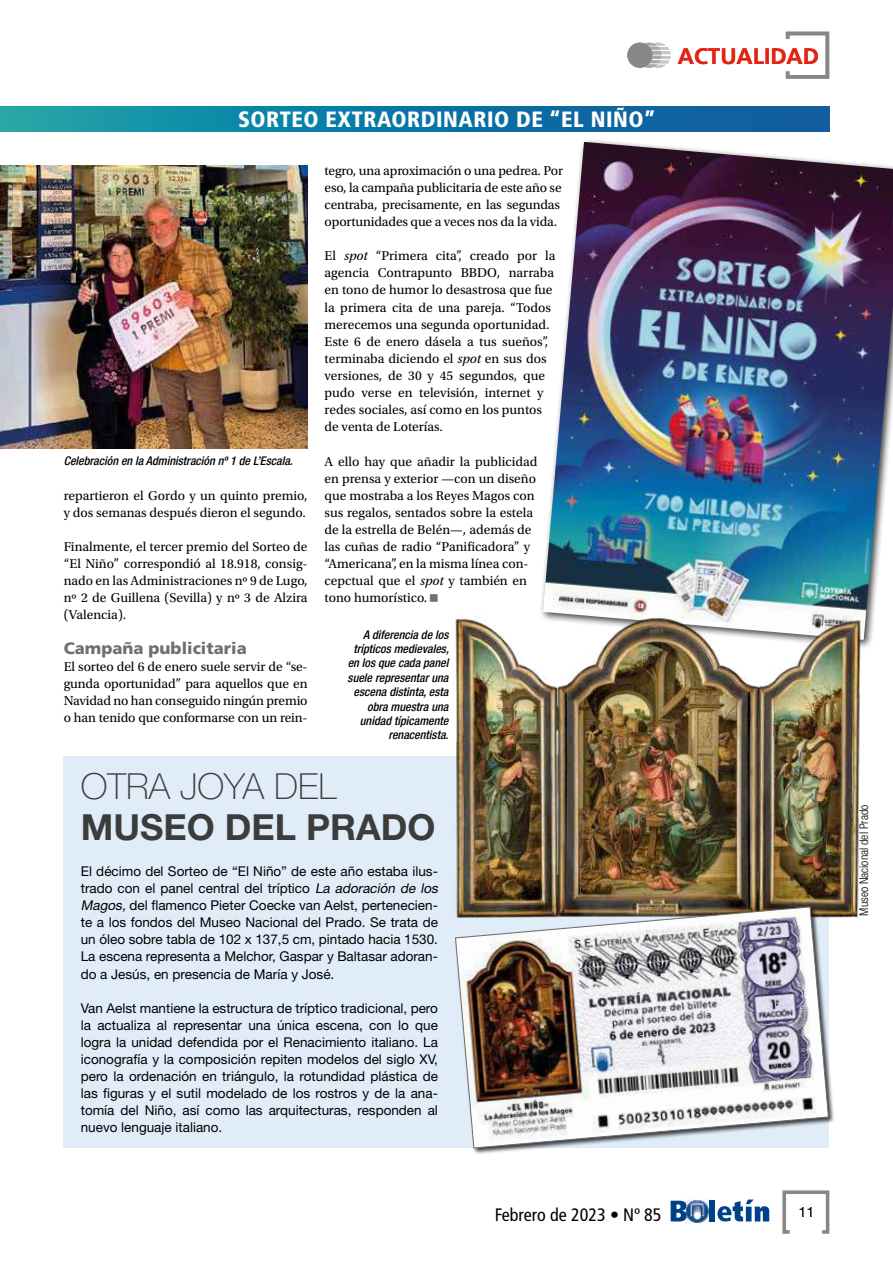
<style>
.page{position:relative;width:893px;height:1263px;background:#fff}
.page>*{position:absolute;margin:0;border:0;box-sizing:border-box;transform-origin:0 0}
.t1{font:700 36px "Helvetica Neue LT Std";color:#3c3c3b}
.t2{font:100 36px "Helvetica Neue LT Std";color:#3c3c3b}
.t3{font:700 22.5px "Frutiger LT Std";color:#e42313}
.t4{font:900 condensed 22.2px "Frutiger LT Std";letter-spacing:.025em;color:#fff}
.t5{font:condensed 18px "Frutiger LT Std";color:#000}
.t6{font:900 16.5px "Frutiger LT Std";color:#706f6f}
.t7{font:300 14.25px "Helvetica Neue LT Std";color:#000}
.t8{font:13.5px/17.1px "Utopia Std";color:#000}
.t9{font:13.5px/17.1px "Helvetica Neue LT Std";color:#000}
.t10{font:italic 500 condensed 12px/14.4px "Helvetica Neue LT Std";color:#000;text-align:right}
.t11{font:300 condensed 12px "Helvetica Neue LT Std";color:#000}
.s1{font-style:italic}
</style>
<div class="page">
<svg style="left:786px;top:32px;width:43px;height:47px"></svg>
<svg style="left:644px;top:43px;width:26px;height:25px"></svg>
<div style="left:627px;top:43px;width:25px;height:25px;background:#878787;border-radius:50%"></div>
<svg style="left:782px;top:1190px;width:47px;height:44px"></svg>
<svg style="left:671px;top:1201px;width:15px;height:20px"></svg>
<div style="left:709px;top:1200px;width:6px;height:21px;background:#004289"></div>
<svg style="left:717px;top:1199px;width:52px;height:22px"></svg>
<img style="left:686px;top:1199px;width:23px;height:24px">
<img style="left:543px;top:142px;width:350px;height:498px">
<div style="left:64px;top:756px;width:765px;height:392px;background:#e0ecf8"></div>
<svg style="left:0;top:106px;width:829px;height:26px;background:#1079a4"></svg>
<img style="left:455px;top:615px;width:408px;height:303px">
<div style="left:454px;top:906px;width:382px;height:249px;background:#000;opacity:.75"></div>
<img style="left:455px;top:906px;width:374px;height:242px">
<img style="left:0;top:166px;width:308px;height:282px">
<h3 class="t4" style="left:238px;top:106px;width:419px">SORTEO EXTRAORDINARIO DE “EL NIÑO”</h3>
<p class="t10" style="left:64px;top:454px;width:231px">Celebración en la Administración nº 1 de L’Escala.</p>
<p class="t8" style="left:64px;top:487px;width:245px">repartieron el Gordo y un quinto premio, y dos semanas después dieron el segundo.</p>
<p class="t8" style="left:64px;top:538px;width:245px;text-align:justify">Finalmente, el tercer premio del Sorteo de “El Niño” correspondió al 18.918, consig&shy;nado en las Administraciones nº 9 de Lugo, nº 2 de Guillena (Sevilla) y nº 3 de Alzira (Valencia).</p>
<p class="t6" style="left:64px;top:638px;width:184px">Campaña publicitaria</p>
<p class="t8" style="left:64px;top:658px;width:245px;text-align:justify">El sorteo del 6 de enero suele servir de “se&shy;gunda oportunidad” para aquellos que en Navidad no han conseguido ningún premio o han tenido que conformarse con un rein-</p>
<p class="t8" style="left:325px;top:162px;width:240px">tegro, una aproximación o una pedrea. Por eso, la campaña publicitaria de este año se centraba, precisamente, en las segundas oportunidades que a veces nos da la vida.</p>
<p class="t8" style="left:325px;top:248px;width:233px">El <span class="s1">spot</span> “Primera cita”, creado por la agencia Contrapunto BBDO, narraba en tono de humor lo desastrosa que fue la primera cita de una pareja. “Todos merecemos una segunda oportunidad.<br>Este 6 de enero dásela a tus sueños”, terminaba diciendo el <span class="s1">spot</span> en sus dos versiones, de 30 y 45 segundos, que pudo verse en televisión, internet y redes sociales, así como en los puntos de venta de Loterías.</p>
<p class="t8" style="left:325px;top:453px;width:215px">A ello hay que añadir la publicidad en prensa y exterior —con un diseño que mostraba a los Reyes Magos con sus regalos, sentados sobre la estela de la estrella de Belén—, además de las cuñas de radio “Panificadora” y “Americana”, en la misma línea con&shy;cepctual que el <span class="s1">spot</span> y también en tono humorístico.</p>
<p class="t10" style="left:348px;top:627px;width:103px">A diferencia de los trípticos medievales, en los que cada panel suele representar una escena distinta, esta obra muestra una unidad típicamente renacentista.</p>
<h1 class="t2" style="left:81px;top:765px;width:257px">OTRA JOYA DEL</h1>
<h1 class="t1" style="left:81px;top:804px;width:356px">MUSEO DEL PRADO</h1>
<p class="t9" style="left:81px;top:862px;width:361px">El décimo del Sorteo de “El Niño” de este año estaba ilus&shy;trado con el panel central del tríptico <span class="s1">La adoración de los Magos,</span> del flamenco Pieter Coecke van Aelst, pertenecien&shy;te a los fondos del Museo Nacional del Prado. Se trata de un óleo sobre tabla de 102 x 137,5 cm, pintado hacia 1530.<br>La escena representa a Melchor, Gaspar y Baltasar adoran&shy;do a Jesús, en presencia de María y José.</p>
<p class="t9" style="left:81px;top:999px;width:359px;text-align:justify">Van Aelst mantiene la estructura de tríptico tradicional, pero la actualiza al representar una única escena, con lo que logra la unidad defendida por el Renacimiento italiano. La iconografía y la composición repiten modelos del siglo XV, pero la ordenación en triángulo, la rotundidad plástica de las figuras y el sutil modelado de los rostros y de la ana&shy;tomía del Niño, así como las arquitecturas, responden al nuevo lenguaje italiano.</p>
<h2 class="t3" style="left:678px;top:43px;width:143px">ACTUALIDAD</h2>
<h3 class="t5" style="left:495px;top:1204px;width:168px">Febrero de 2023 • Nº 85</h3>
<p class="t7" style="left:798px;top:1203px;width:17px">11</p>
<p class="t11" style="left:857px;top:915px;width:112px;rotate:-90deg">Museo Nacional del Prado</p>
</div>
